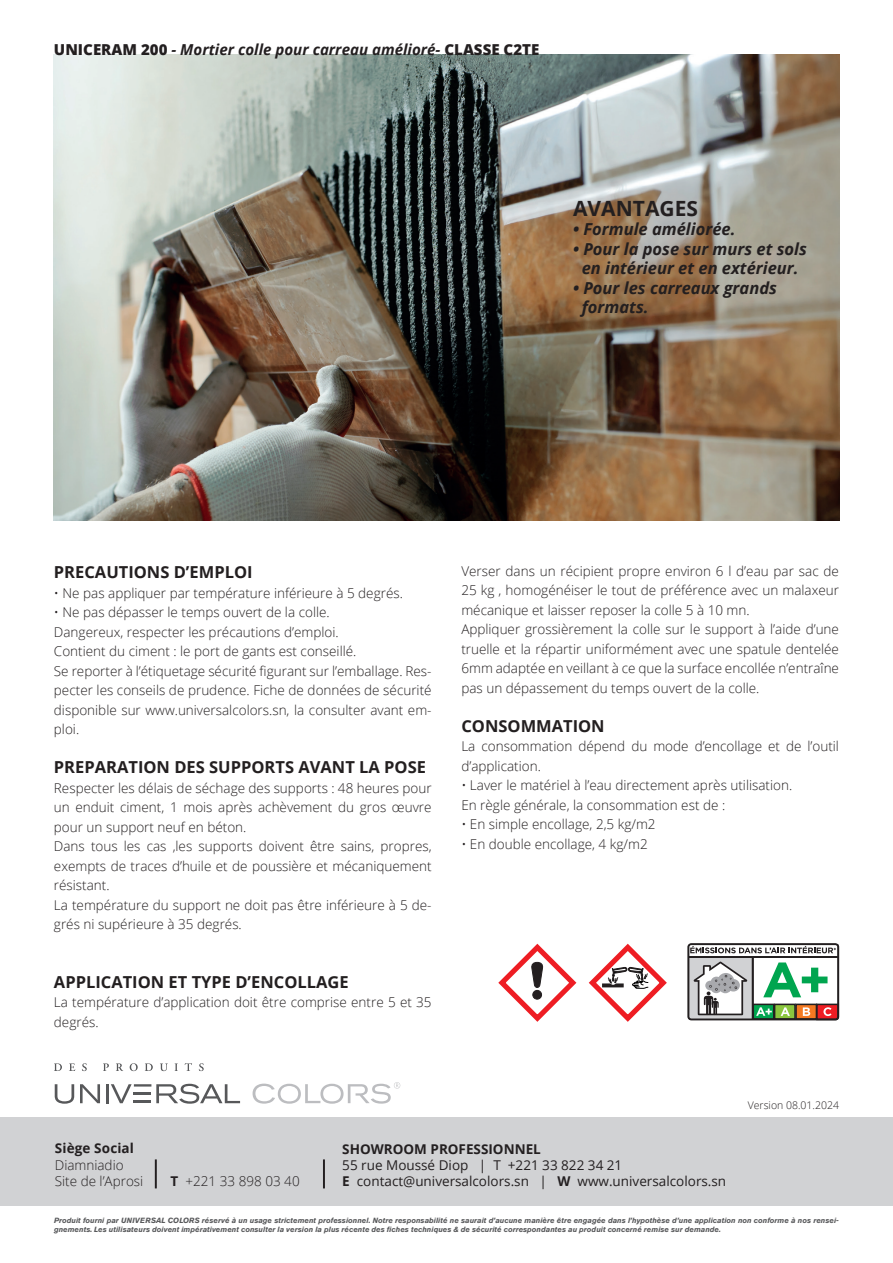
<style>
.page{position:relative;width:893px;height:1263px;background:#fff}
.page>*{position:absolute;margin:0;border:0;box-sizing:border-box;transform-origin:0 0}
.t1{font:700 21px "Open Sans";color:#231f20}
.t2{font:italic 700 16.5px/19.5px "Open Sans";color:#231f20;text-align:center}
.t3{font:700 16.5px "Open Sans";color:#231f20}
.t4{font:italic 700 15.15px "Open Sans";color:#231f20}
.t5{font:300 13.5px/19.5px "Open Sans";color:#231f20}
.t6{font:13.5px/16.2px "Open Sans";color:#231f20}
.t7{font:700 13.5px "Open Sans";color:#231f20}
.t8{font:300 10.5px "Open Sans";color:#231f20}
.t9{font:italic 700 7.5px/9px "Akzidenz Grotesk BE";color:#57585a}
.s1{font-weight:800;font-style:normal}
.s2{font-weight:700}
</style>
<div class="page">
<svg style="left:498px;top:943px;width:169px;height:79px"></svg>
<div style="left:533px;top:990px;width:9px;height:9px;background:#231f20;border-radius:50%"></div>
<div style="left:533px;top:990px;width:9px;height:9px;border:1px solid #231f20;border-radius:50%"></div>
<img style="left:54px;top:55px;width:785px;height:466px">
<svg style="left:687px;top:943px;width:153px;height:78px"></svg>
<svg style="left:253px;top:1082px;width:147px;height:22px"></svg>
<svg style="left:55px;top:1084px;width:19px;height:20px"></svg>
<svg style="left:80px;top:1084px;width:20px;height:19px"></svg>
<hr style="left:106px;top:1084px;width:3px;height:19px;background:#57585a">
<svg style="left:111px;top:1084px;width:129px;height:20px"></svg>
<svg style="left:54px;top:1063px;width:8px;height:8px"></svg>
<svg style="left:69px;top:1063px;width:6px;height:8px"></svg>
<svg style="left:82px;top:1063px;width:5px;height:8px"></svg>
<svg style="left:103px;top:1063px;width:6px;height:8px"></svg>
<svg style="left:116px;top:1063px;width:7px;height:8px"></svg>
<svg style="left:130px;top:1063px;width:8px;height:8px"></svg>
<svg style="left:145px;top:1063px;width:8px;height:8px"></svg>
<svg style="left:160px;top:1063px;width:8px;height:8px"></svg>
<svg style="left:175px;top:1063px;width:3px;height:8px"></svg>
<svg style="left:185px;top:1063px;width:7px;height:8px"></svg>
<svg style="left:199px;top:1063px;width:5px;height:8px"></svg>
<div style="left:0;top:1117px;width:893px;height:88px;background:#d1d2d4"></div>
<hr style="left:155px;top:1159px;width:2px;height:29px;background:#231f20">
<hr style="left:323px;top:1159px;width:2px;height:29px;background:#231f20">
<p class="t4" style="left:54px;top:38px;width:487px"><span class="s1">UNICERAM 200</span> - Mortier colle pour carreau amélioré- <span class="s1">CLASSE C2TE</span></p>
<h1 class="t1" style="left:573px;top:193px;width:126px">AVANTAGES</h1>
<p class="t2" style="left:573px;top:219px;width:164px">• Formule améliorée.</p>
<p class="t2" style="left:573px;top:239px;width:235px">• Pour la pose sur murs et sols en intérieur et en extérieur.</p>
<p class="t2" style="left:582px;top:278px;width:197px;text-align:left;text-indent:-9px">• Pour les carreaux grands formats.</p>
<p class="t3" style="left:54px;top:560px;width:200px">PRECAUTIONS D’EMPLOI</p>
<p class="t5" style="left:54px;top:582px;width:350px">• Ne pas appliquer par température inférieure à 5 degrés.</p>
<p class="t5" style="left:54px;top:602px;width:379px">• Ne pas dépasser le temps ouvert de la colle.<br>Dangereux, respecter les précautions d’emploi.<br>Contient du ciment : le port de gants est conseillé.<br>Se reporter à l’étiquetage sécurité figurant sur l’emballage. Res&shy;pecter les conseils de prudence. Fiche de données de sécurité disponible sur www.universalcolors.sn, la consulter avant em&shy;ploi.</p>
<p class="t3" style="left:54px;top:755px;width:374px">PREPARATION DES SUPPORTS AVANT LA POSE</p>
<p class="t5" style="left:54px;top:777px;width:379px">Respecter les délais de séchage des supports : 48 heures pour un enduit ciment, 1 mois après achèvement du gros œuvre pour un support neuf en béton.<br>Dans tous les cas ,les supports doivent être sains, propres, exempts de traces d’huile et de poussière et mécaniquement résistant.<br>La température du support ne doit pas être inférieure à 5 de&shy;grés ni supérieure à 35 degrés.</p>
<p class="t3" style="left:54px;top:970px;width:296px">APPLICATION ET TYPE D’ENCOLLAGE</p>
<p class="t5" style="left:54px;top:992px;width:379px">La température d’application doit être comprise entre 5 et 35 degrés.</p>
<p class="t5" style="left:461px;top:561px;width:379px">Verser dans un récipient propre environ 6 l d’eau par sac de 25 kg , homogénéiser le tout de préférence avec un malaxeur mécanique et laisser reposer la colle 5 à 10 mn.<br>Appliquer grossièrement la colle sur le support à l’aide d’une truelle et la répartir uniformément avec une spatule dentelée 6mm adaptée en veillant à ce que la surface encollée n’entraîne pas un dépassement du temps ouvert de la colle.</p>
<p class="t3" style="left:461px;top:714px;width:145px">CONSOMMATION</p>
<p class="t5" style="left:461px;top:736px;width:379px">La consommation dépend du mode d’encollage et de l’outil d’application.</p>
<p class="t5" style="left:461px;top:775px;width:332px">• Laver le matériel à l’eau directement après utilisation.<br>En règle générale, la consommation est de :</p>
<p class="t5" style="left:461px;top:814px;width:196px">• En simple encollage, 2,5 kg/m2</p>
<p class="t5" style="left:461px;top:834px;width:188px">• En double encollage, 4 kg/m2</p>
<p class="t8" style="left:748px;top:1098px;width:93px">Version 08.01.2024</p>
<p class="t7" style="left:55px;top:1139px;width:81px">Siège Social</p>
<p class="t5" style="left:55px;top:1156px;width:90px;line-height:16.2px">Diamniadio<br>Site de l’Aprosi</p>
<p class="t5" style="left:171px;top:1171px;width:131px"><span class="s2">T</span> +221 33 898 03 40</p>
<p class="t7" style="left:342px;top:1139px;width:200px">SHOWROOM PROFESSIONNEL</p>
<p class="t6" style="left:342px;top:1156px;width:385px">55 rue Moussé Diop | T +221 33 822 34 21<br><span class="s2">E</span> contact@universalcolors.sn | <span class="s2">W</span> www.universalcolors.sn</p>
<p class="t9" style="left:54px;top:1216px;width:786px">Produit fourni par UNIVERSAL COLORS réservé à un usage strictement professionnel. Notre responsabilité ne saurait d’aucune manière être engagée dans l’hypothèse d’une application non conforme à nos rensei&shy;gnements. Les utilisateurs doivent impérativement consulter la version la plus récente des fiches techniques &amp; de sécurité correspondantes au produit concerné remise sur demande.</p>
</div>
